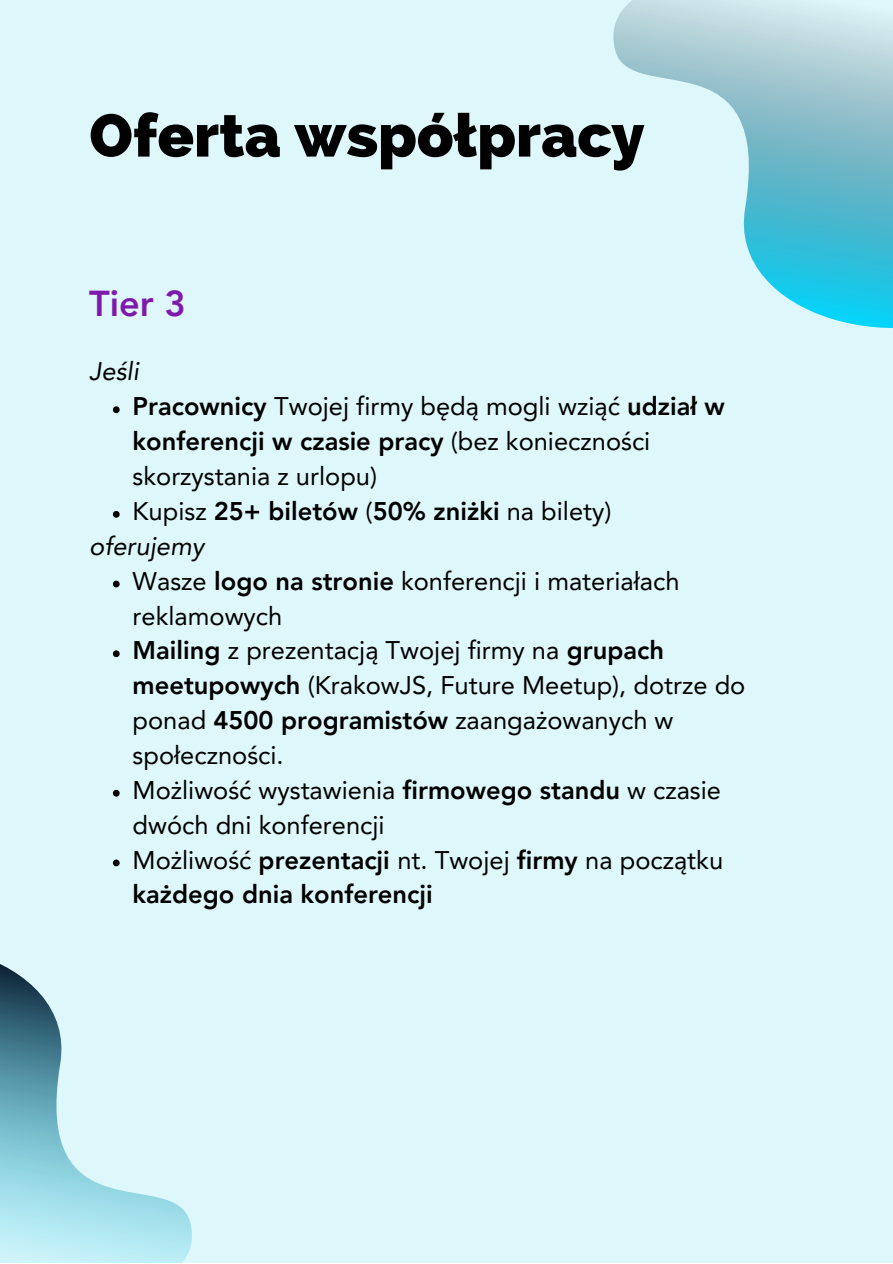
<style>
.page{position:relative;width:893px;height:1264px;background:#fff}
.page>*{position:absolute;margin:0;border:0;box-sizing:border-box;transform-origin:0 0}
.t1{font:800 60px "Raleway";color:#000}
.t2{font:800 36px "Avenir LT Pro";color:#7f19ab}
.t3{font:25.5px/34.8px "Avenir LT Pro";color:#000}
.t4{font:800 25.5px/34.8px "Avenir LT Pro";color:#000}
.t5{font:italic 25.5px "Avenir LT Pro";color:#000}
.s1{font-weight:800}
.s2{font-weight:400}
</style>
<div class="page">
<div style="left:0;top:0;width:892px;height:1262px;background:#def7fa"></div>
<svg style="left:613px;top:0;width:279px;height:328px"></svg>
<svg style="left:0;top:964px;width:192px;height:298px"></svg>
<svg style="left:113px;top:406px;width:7px;height:7px"></svg>
<svg style="left:113px;top:511px;width:7px;height:6px"></svg>
<svg style="left:113px;top:580px;width:7px;height:7px"></svg>
<svg style="left:113px;top:650px;width:7px;height:7px"></svg>
<svg style="left:113px;top:789px;width:7px;height:7px"></svg>
<svg style="left:113px;top:859px;width:7px;height:7px"></svg>
<p class="t1" style="left:89px;top:100px;width:556px">Oferta współpracy</p>
<p class="t2" style="left:89px;top:289px;width:98px">Tier 3</p>
<p class="t5" style="left:89px;top:361px;width:51px">Jeśli</p>
<p class="t3" style="left:133px;top:391px;width:593px"><span class="s1">Pracownicy</span> Twojej firmy będą mogli wziąć <span class="s1">udział w konferencji w czasie pracy</span> (bez konieczności skorzystania z urlopu)</p>
<p class="t4" style="left:133px;top:496px;width:480px"><span class="s2">Kupisz</span> 25+ biletów <span class="s2">(</span>50% zniżki <span class="s2">na bilety)</span></p>
<p class="t5" style="left:89px;top:535px;width:116px">oferujemy</p>
<p class="t3" style="left:133px;top:565px;width:548px">Wasze <span class="s1">logo na stronie</span> konferencji i materiałach reklamowych</p>
<p class="t3" style="left:133px;top:635px;width:614px"><span class="s1">Mailing</span> z prezentacją Twojej firmy na <span class="s1">grupach meetupowych</span> (KrakowJS, Future Meetup), dotrze do ponad <span class="s1">4500 programistów</span> zaangażowanych w społeczności.</p>
<p class="t3" style="left:133px;top:775px;width:590px">Możliwość wystawienia <span class="s1">firmowego standu</span> w czasie dwóch dni konferencji</p>
<p class="t4" style="left:133px;top:844px;width:592px"><span class="s2">Możliwość</span> prezentacji <span class="s2">nt. Twojej</span> firmy <span class="s2">na początku </span>każdego dnia konferencji</p>
</div>
